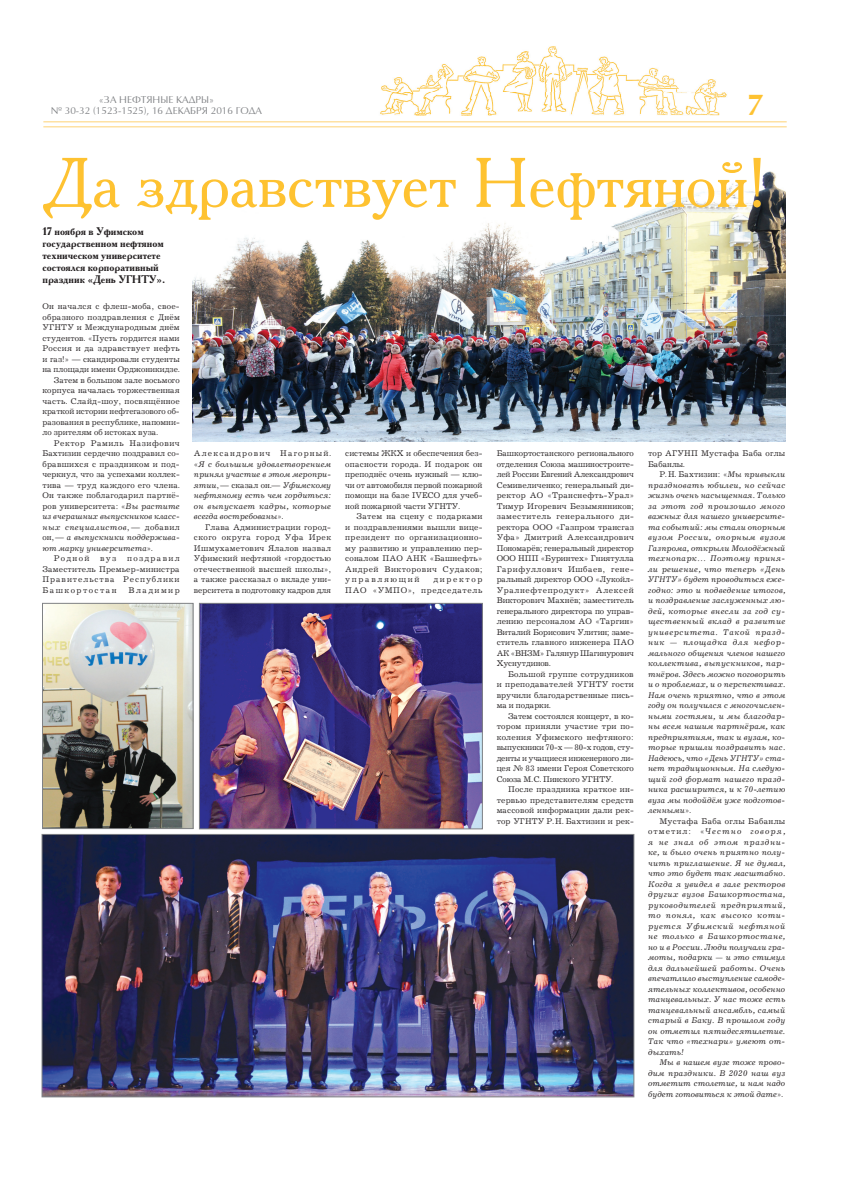
<style>
.page{position:relative;width:842px;height:1191px;background:#fff}
.page>*{position:absolute;margin:0;border:0;box-sizing:border-box;transform-origin:0 0}
.t1{font:70px "Academy C";color:#fec231}
.t2{font:700 30px "AG Opus";color:#fec231}
.t3{font:700 11px/12px "Academy C";color:#231f20}
.t4{font:10px/10.5px "AG Opus";color:#808285;text-align:center}
.t5{font:8.5px/10.5px "Journal C";letter-spacing:.01em;color:#231f20;text-align:justify}
.t6{font:italic 8.5px/10.5px "Journal C";letter-spacing:.01em;color:#231f20;text-align:justify}
.t7{font:8.5px "Journal C";letter-spacing:.03em;color:#231f20}
.t8{font:8.5px "Journal C";letter-spacing:-.01em;color:#231f20}
.t9{font:8.5px/10.5px "Journal C";letter-spacing:.065em;color:#231f20;text-align:right}
.t10{font:italic 8.5px "Journal C";letter-spacing:.045em;color:#231f20}
.t11{font:8.5px "Journal C";letter-spacing:.06em;color:#231f20}
.t12{font:8.5px "Journal C";letter-spacing:.165em;color:#231f20}
.s1{font-style:italic}
.s2{font-style:normal}
</style>
<div class="page">
<hr style="left:43px;top:121px;width:744px;height:1px;background:#fed275">
<hr style="left:43px;top:126px;width:744px;height:1px;background:#fed275">
<img style="left:380px;top:46px;width:347px;height:70px">
<img style="left:193px;top:171px;width:592px;height:270px">
<img style="left:44px;top:836px;width:588px;height:259px">
<div style="left:42px;top:834px;width:592px;height:263px;border:1px solid #808285"></div>
<img style="left:201px;top:605px;width:279px;height:222px">
<div style="left:199px;top:603px;width:283px;height:226px;border:1px solid #808285"></div>
<img style="left:44px;top:605px;width:147px;height:221px">
<div style="left:42px;top:603px;width:151px;height:225px;border:1px solid #808285"></div>
<p class="t4" style="left:51px;top:95px;width:213px">«За нефтяные кадры»<br>N№ 30-32 (1523-1525), 16 декабря 2016 года</p>
<h2 class="t2" style="left:747px;top:87px;width:18px">7</h2>
<h1 class="t1" style="left:43px;top:139px;width:725px">Да здравствует Нефтяной!</h1>
<p class="t3" style="left:43px;top:225px;width:124px">17 ноября в Уфимском государственном нефтяном техническом университете состоялся корпоративный праздник «День УГНТУ».</p>
<p class="t7" style="left:43px;top:302px;width:139px">Он начался с флеш-моба, свое-</p>
<p class="t5" style="left:43px;top:312px;width:139px">образного поздравления с Днём</p>
<p class="t5" style="left:43px;top:322px;width:139px">УГНТУ и Международным днём</p>
<p class="t5" style="left:43px;top:333px;width:139px">студентов. «Пусть гордится нами</p>
<p class="t7" style="left:43px;top:344px;width:139px">Россия и да здравствует нефть</p>
<p class="t5" style="left:43px;top:354px;width:139px">и газ!» — скандировали студенты</p>
<p class="t5" style="left:43px;top:364px;width:139px">на площади имени Орджоникидзе.</p>
<p class="t5" style="left:54px;top:375px;width:127px">Затем в большом зале восьмого</p>
<p class="t5" style="left:43px;top:385px;width:139px">корпуса началась торжественная</p>
<p class="t5" style="left:43px;top:396px;width:139px">часть. Слайд-шоу, посвящённое</p>
<p class="t8" style="left:43px;top:407px;width:139px">краткой истории нефтегазового об-</p>
<p class="t5" style="left:43px;top:417px;width:139px">разования в республике, напомни-</p>
<p class="t5" style="left:43px;top:427px;width:117px">ло зрителям об истоках вуза.</p>
<p class="t11" style="left:54px;top:438px;width:127px">Ректор Рамиль Назифович</p>
<p class="t5" style="left:43px;top:448px;width:139px">Бахтизин сердечно поздравил со-</p>
<p class="t5" style="left:43px;top:459px;width:139px">бравшихся с праздником и под-</p>
<p class="t5" style="left:43px;top:469px;width:139px">черкнул, что за успехами коллек-</p>
<p class="t5" style="left:43px;top:480px;width:139px">тива — труд каждого его члена.</p>
<p class="t5" style="left:43px;top:490px;width:139px">Он также поблагодарил партнё-</p>
<p class="t5" style="left:43px;top:501px;width:139px">ров университета: «<span class="s1">Вы растите</span></p>
<p class="t6" style="left:43px;top:511px;width:139px">из вчерашних выпускников класс-</p>
<p class="t10" style="left:43px;top:522px;width:139px">ных специалистов<span class="s2">, — добавил</span></p>
<p class="t6" style="left:43px;top:532px;width:139px"><span class="s2">он, —</span> а выпускники поддержива-</p>
<p class="t6" style="left:43px;top:543px;width:112px">ют марку университета<span class="s2">».</span></p>
<p class="t5" style="left:54px;top:553px;width:37px">Родной</p>
<p class="t5" style="left:100px;top:553px;width:18px">вуз</p>
<p class="t5" style="left:43px;top:553px;width:139px;text-indent:85px">поздравил Заместитель Премьер-министра Правительства Республики Башкортостан</p>
<p class="t12" style="left:129px;top:585px;width:53px">Владимир</p>
<p class="t6" style="left:194px;top:448px;width:139px"><span class="s2">Александрович Нагорный. «</span>Я с большим удовлетворением принял участие в этом меропри&shy;ятии<span class="s2">, — сказал он.—</span> Уфимскому нефтяному есть чем гордиться: он выпускает кадры, которые всегда востребованы<span class="s2">».</span></p>
<p class="t5" style="left:194px;top:522px;width:139px;text-indent:11px">Глава Администрации город&shy;ского округа город Уфа Ирек Ишмухаметович Ялалов назвал Уфимский нефтяной «гордостью отечественной высшей школы», а также рассказал о вкладе уни&shy;верситета в подготовку кадров для</p>
<p class="t5" style="left:345px;top:448px;width:139px">системы ЖКХ и обеспечения без&shy;опасности города. И подарок он преподнёс очень нужный — клю&shy;чи от автомобиля первой пожарной помощи на базе IVECO для учеб&shy;ной пожарной части УГНТУ.</p>
<p class="t5" style="left:345px;top:511px;width:139px;text-indent:11px">Затем на сцену с подарками и поздравлениями вышли вице&shy;президент по организационно&shy;му развитию и управлению пер&shy;соналом ПАО АНК «Башнефть» Андрей Викторович Судаков; управляющий</p>
<p class="t9" style="left:345px;top:574px;width:139px">директор<br>ПАО «УМПО», председатель</p>
<p class="t5" style="left:497px;top:448px;width:139px">Башкортостанского регионального отделения Союза машиностроите&shy;лей России Евгений Александрович Семивеличенко; генеральный ди&shy;ректор АО «Транснефть-Урал» Тимур Игоревич Безымянников; заместитель генерального ди&shy;ректора ООО «Газпром трансгаз Уфа» Дмитрий Александрович Пономарёв; генеральный директор ООО НПП «Буринтех» Гниятулла Гарифуллович Ишбаев, гене&shy;ральный директор ООО «Лукойл-Уралнефтепродукт» Алексей Викторович Махнёв; заместитель генерального директора по управ&shy;лению персоналом АО «Таргин» Виталий Борисович Улитин; заме&shy;ститель главного инженера ПАО АК «ВНЗМ» Галянур Шагинурович Хуснутдинов.</p>
<p class="t5" style="left:497px;top:669px;width:139px;text-indent:11px">Большой группе сотрудников и преподавателей УГНТУ гости вручили благодарственные пись&shy;ма и подарки.</p>
<p class="t5" style="left:497px;top:711px;width:139px;text-indent:11px">Затем состоялся концерт, в ко&shy;тором приняли участие три по&shy;коления Уфимского нефтяного: выпускники 70-х — 80-х годов, сту&shy;денты и учащиеся инженерного ли&shy;цея № 83 имени Героя Советского Союза М. С. Пинского УГНТУ.</p>
<p class="t5" style="left:497px;top:784px;width:139px;text-indent:11px">После праздника краткое ин&shy;тервью представителям средств массовой информации дали рек&shy;тор УГНТУ Р. Н. Бахтизин и рек-</p>
<p class="t5" style="left:648px;top:448px;width:139px">тор АГУНП Мустафа Баба оглы<br>Бабанлы.</p>
<p class="t6" style="left:648px;top:469px;width:139px;text-indent:11px"><span class="s2">Р. Н. Бахтизин: «</span>Мы привыкли праздновать юбилеи, но сейчас жизнь очень насыщенная. Только за этот год произошло много важных для нашего университе&shy;та событий: мы стали опорным вузом России, опорным вузом Газпрома, открыли Молодёжный технопарк… Поэтому приня&shy;ли решение, что теперь «День УГНТУ» будет проводиться еже&shy;годно: это и подведение итогов, и поздравление заслуженных лю&shy;дей, которые внесли за год су&shy;щественный вклад в развитие университета. Такой празд&shy;ник — площадка для нефор&shy;мального общения членов нашего коллектива, выпускников, пар&shy;тнёров. Здесь можно поговорить и о проблемах, и о перспективах.<br>Нам очень приятно, что в этом году он получился с многочислен&shy;ными гостями, и мы благодар&shy;ны всем нашим партнёрам, как предприятиям, так и вузам, ко&shy;торые пришли поздравить нас.<br>Надеюсь, что «День УГНТУ» ста&shy;нет традиционным. На следую&shy;щий год формат нашего празд&shy;ника расширится, и к 70-летию вуза мы подойдём уже подготов&shy;ленными<span class="s2">».</span></p>
<p class="t6" style="left:648px;top:816px;width:139px;text-indent:11px"><span class="s2">Мустафа Баба оглы Бабанлы отметил: «</span>Честно говоря, я не знал об этом праздни&shy;ке, и было очень приятно полу&shy;чить приглашение. Я не думал, что это будет так масштабно.<br>Когда я увидел в зале ректоров других вузов Башкортостана, руководителей предприятий, то понял, как высоко коти&shy;руется Уфимский нефтяной не только в Башкортостане, но и в России. Люди получали гра&shy;моты, подарки — и это стимул для дальнейшей работы. Очень впечатлило выступление самоде&shy;ятельных коллективов, особенно танцевальных. У нас тоже есть танцевальный ансамбль, самый старый в Баку. В прошлом году он отметил пятидесятилетие.<br>Так что «технари» умеют от&shy;дыхать!</p>
<p class="t6" style="left:648px;top:1057px;width:139px;text-indent:11px">Мы в нашем вузе тоже прово&shy;дим праздники. В 2020 наш вуз отметит столетие, и нам надо будет готовиться к этой дате<span class="s2">».</span></p>
</div>
